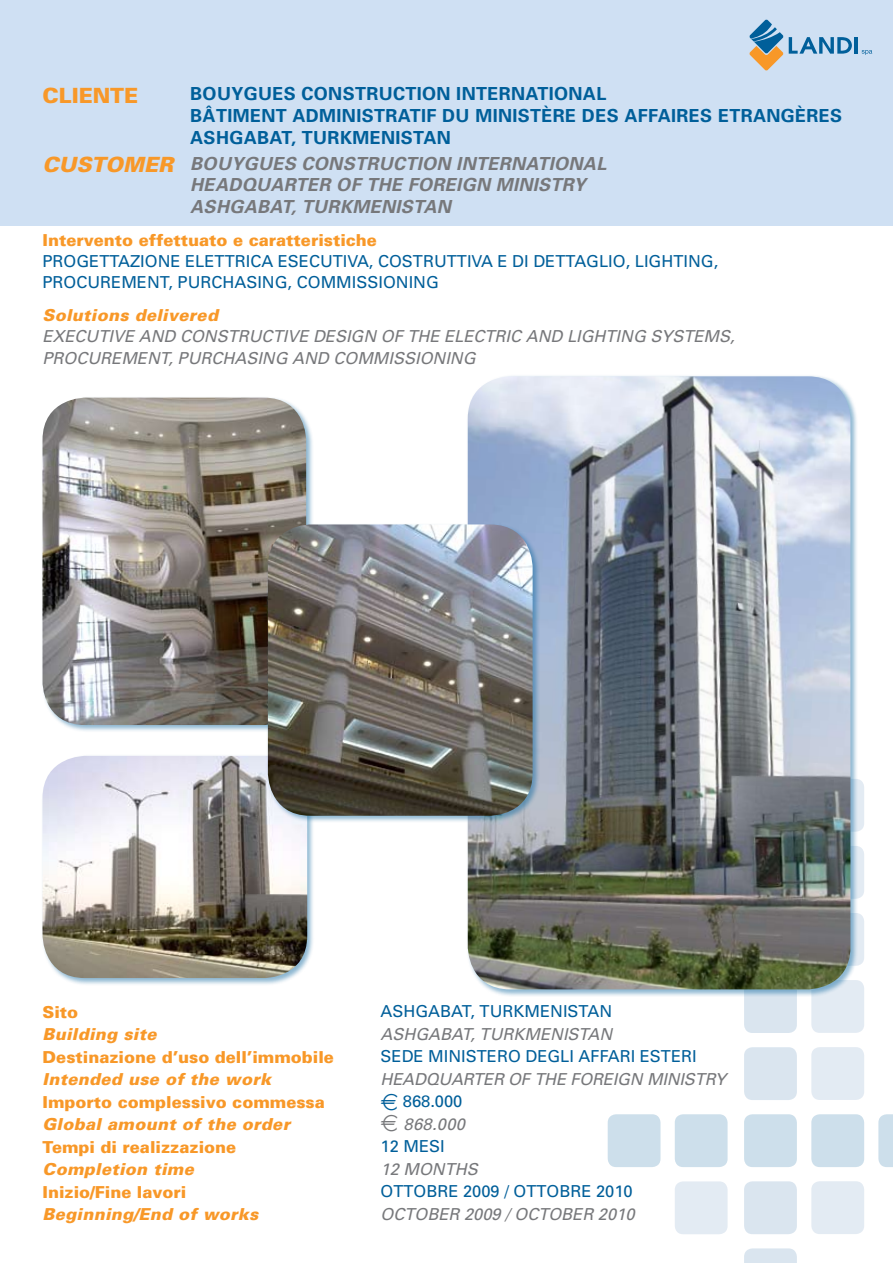
<style>
.page{position:relative;width:893px;height:1263px;background:#fff}
.page>*{position:absolute;margin:0;border:0;box-sizing:border-box;transform-origin:0 0}
.t1{font:italic 900 21px "Univers";color:#f89828}
.t2{font:900 21px "Univers";color:#f89828}
.t3{font:700 18px/21.6px "Univers";letter-spacing:.02em;color:#005f9a}
.t4{font:italic 700 18px/21.6px "Univers";letter-spacing:.02em;color:#77787b}
.t5{font:italic 16.5px/22.5px "Univers";color:#77787b}
.t6{font:16.5px "Univers";color:#005f9a}
.t7{font:900 16.5px "Univers";color:#f89828}
.t8{font:italic 900 16.5px "Univers";letter-spacing:.02em;color:#f89828}
.s1{font-family:"Euro Logo";font-style:normal;color:#005f9a}
.s2{font-style:normal;color:#005f9a}
.s3{font-family:"Euro Logo";font-style:normal}
</style>
<div class="page">
<div style="left:811px;top:1114px;width:53px;height:53px;background:#cddfeb;border-radius:8px"></div>
<div style="left:811px;top:913px;width:53px;height:53px;background:#e3ebf3;border-radius:8px"></div>
<div style="left:811px;top:1181px;width:53px;height:53px;background:#e3ebf3;border-radius:8px"></div>
<div style="left:811px;top:980px;width:53px;height:53px;background:#e3ebf3;border-radius:8px"></div>
<div style="left:811px;top:1047px;width:53px;height:53px;background:#e3ebf3;border-radius:8px"></div>
<div style="left:811px;top:846px;width:53px;height:53px;background:#e3ebf3;border-radius:8px"></div>
<div style="left:811px;top:779px;width:53px;height:53px;background:#e3ebf3;border-radius:8px"></div>
<div style="left:744px;top:980px;width:53px;height:53px;background:#dae5ef;border-radius:8px"></div>
<div style="left:744px;top:1114px;width:53px;height:53px;background:#cddfeb;border-radius:8px"></div>
<div style="left:675px;top:1114px;width:53px;height:53px;background:#cddfeb;border-radius:8px"></div>
<svg style="left:878px;top:1114px;width:15px;height:53px"></svg>
<div style="left:744px;top:1047px;width:53px;height:53px;background:#dae5ef;border-radius:8px"></div>
<div style="left:744px;top:1181px;width:53px;height:53px;background:#dae5ef;border-radius:8px"></div>
<div style="left:675px;top:1181px;width:53px;height:53px;background:#e3ebf3;border-radius:8px"></div>
<div style="left:608px;top:1114px;width:52px;height:53px;background:#cddfeb;border-radius:8px"></div>
<svg style="left:744px;top:1248px;width:53px;height:15px"></svg>
<div style="left:0;top:0;width:893px;height:225px;background:#cfe0f3"></div>
<svg style="left:862px;top:50px;width:10px;height:5px"></svg>
<svg style="left:789px;top:37px;width:63px;height:17px"></svg>
<hr style="left:854px;top:37px;width:4px;height:17px;background:#005f9a">
<svg style="left:749px;top:20px;width:34px;height:51px"></svg>
<div style="left:41px;top:396px;width:273px;height:336px;background:#005f9a;opacity:.45"></div>
<img style="left:43px;top:398px;width:263px;height:327px">
<div style="left:41px;top:754px;width:274px;height:231px;background:#005f9a;opacity:.45"></div>
<img style="left:43px;top:756px;width:264px;height:222px">
<div style="left:466px;top:375px;width:392px;height:622px;background:#005f9a;opacity:.45"></div>
<img style="left:468px;top:376px;width:382px;height:613px">
<div style="left:266px;top:523px;width:274px;height:300px;background:#005f9a;opacity:.45"></div>
<img style="left:268px;top:524px;width:265px;height:292px">
<p class="t2" style="left:43px;top:82px;width:97px">cliente</p>
<p class="t1" style="left:43px;top:151px;width:132px">CUSTOMER</p>
<p class="t3" style="left:190px;top:83px;width:418px">BOUYGUES CONSTRUCTION INTERNATIONAL<br>BÂTI MENT</p>
<p class="t3" style="left:293px;top:105px;width:55px">ADMINISTRATI</p>
<p class="t3" style="left:427px;top:105px;width:61px">F DU MINIST</p>
<p class="t3" style="left:541px;top:105px;width:128px">ÈRE DES AFFAIRES</p>
<p class="t3" style="left:718px;top:105px;width:26px">ETRANG</p>
<p class="t3" style="left:795px;top:105px;width:24px">ÈRES</p>
<p class="t3" style="left:190px;top:126px;width:53px">ASHGABAT</p>
<p class="t3" style="left:291px;top:126px;width:91px">, TURKMENISTAN</p>
<p class="t4" style="left:190px;top:152px;width:418px">BOUYGUES CONSTRUCTION INTERNATIONAL<br>HEA DQUARTER</p>
<p class="t4" style="left:336px;top:174px;width:43px">OF THE</p>
<p class="t4" style="left:408px;top:174px;width:13px">FOREIGN</p>
<p class="t4" style="left:496px;top:174px;width:29px">MINISTRY</p>
<p class="t4" style="left:190px;top:196px;width:28px">ASHGABAT</p>
<p class="t4" style="left:291px;top:196px;width:75px">, TURKMENISTAN</p>
<p class="t7" style="left:43px;top:230px;width:336px">Intervento effettuato e caratteristiche</p>
<p class="t6" style="left:43px;top:251px;width:22px">PROGETT</p>
<p class="t6" style="left:118px;top:251px;width:33px">AZIONE</p>
<p class="t6" style="left:185px;top:251px;width:10px">ELETTRI</p>
<p class="t6" style="left:250px;top:251px;width:39px">CA ESE</p>
<p class="t6" style="left:309px;top:251px;width:92px">CUTIVA, COSTRUTTI</p>
<p class="t6" style="left:472px;top:251px;width:73px">VA EDI DETT</p>
<p class="t6" style="left:574px;top:251px;width:23px">AGLIO</p>
<p class="t6" style="left:626px;top:251px;width:20px">, LIGHTING</p>
<p class="t6" style="left:714px;top:251px;width:6px">,</p>
<p class="t6" style="left:43px;top:272px;width:58px">PROCUREMENT</p>
<p class="t6" style="left:168px;top:272px;width:89px">, PURCHASING</p>
<p class="t6" style="left:288px;top:272px;width:32px">, COMMISSIONING</p>
<p class="t8" style="left:43px;top:305px;width:177px">Solutions delivered</p>
<p class="t5" style="left:43px;top:326px;width:33px">EXECUTI</p>
<p class="t5" style="left:113px;top:326px;width:79px">VE AND CONSTRUCTI</p>
<p class="t5" style="left:287px;top:326px;width:38px">VE DESIGN</p>
<p class="t5" style="left:381px;top:326px;width:38px">OF THE</p>
<p class="t5" style="left:444px;top:326px;width:30px">ELECTRIC</p>
<p class="t5" style="left:526px;top:326px;width:62px">AND LIGHTING</p>
<p class="t5" style="left:650px;top:326px;width:13px">SYSTEMS</p>
<p class="t5" style="left:730px;top:326px;width:6px">,</p>
<p class="t5" style="left:43px;top:347px;width:23px">PROCUREMENT</p>
<p class="t5" style="left:168px;top:347px;width:32px">, PURCH</p>
<p class="t5" style="left:234px;top:347px;width:24px">ASING</p>
<p class="t5" style="left:292px;top:347px;width:54px">AND COMMISSIONING</p>
<p class="t7" style="left:43px;top:1002px;width:37px">Sito</p>
<p class="t8" style="left:43px;top:1024px;width:115px">Building site</p>
<p class="t7" style="left:43px;top:1047px;width:293px">Destinazione d’uso dell’immobile</p>
<p class="t8" style="left:43px;top:1069px;width:230px">Intended use of the work</p>
<p class="t7" style="left:43px;top:1092px;width:284px">Importo complessivo commessa</p>
<p class="t8" style="left:43px;top:1114px;width:249px">Global amount of the order</p>
<p class="t7" style="left:43px;top:1137px;width:195px">Tempi di realizzazione</p>
<p class="t8" style="left:43px;top:1159px;width:153px">Completion time</p>
<p class="t7" style="left:43px;top:1182px;width:145px">Inizio/Fine lavori</p>
<p class="t8" style="left:43px;top:1204px;width:217px">Beginning/End of works</p>
<p class="t6" style="left:381px;top:1002px;width:233px">ASHGABAT, TURKMENISTAN</p>
<p class="t5" style="left:381px;top:1023px;width:233px">ASHGABAT, TURKMENISTAN</p>
<p class="t6" style="left:381px;top:1047px;width:318px">SEDE M INISTERO DEGLI AFFARI ESTERI</p>
<p class="t5" style="left:381px;top:1068px;width:347px">HEADQUARTER OF THE FOREIGN MINISTRY <span class="s1">e</span> <span class="s2">868.000<br></span><span class="s3">e</span> 868.000<br><span class="s2">12 MESI</span></p>
<p class="t5" style="left:381px;top:1158px;width:99px">12 MONTHS</p>
<p class="t6" style="left:381px;top:1182px;width:254px">OTTOBRE 2009 / OTTOBRE 2010</p>
<p class="t5" style="left:381px;top:1203px;width:256px">OCTOBER 2009 / OCTOBER 2010</p>
</div>
